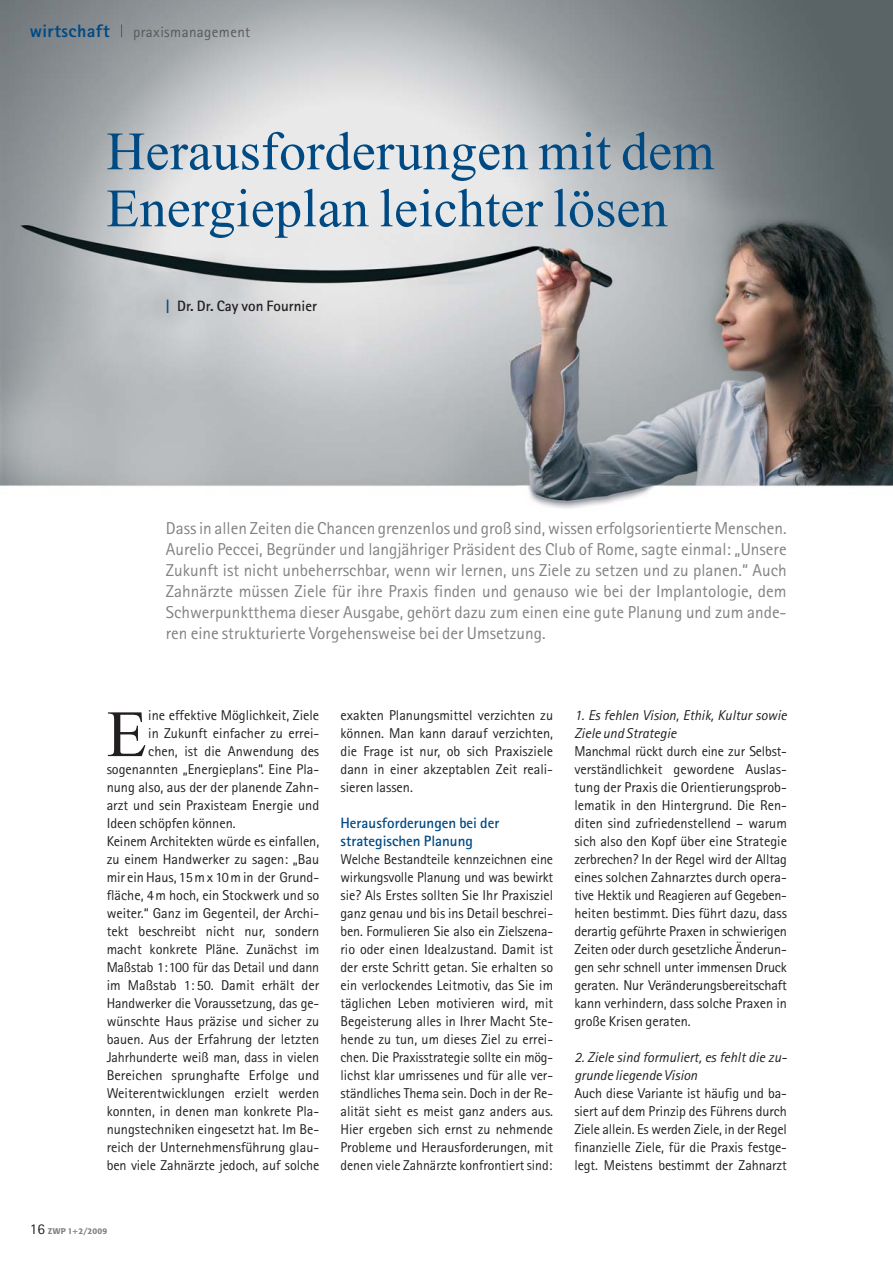
<style>
.page{position:relative;width:893px;height:1263px;background:#fff}
.page>*{position:absolute;margin:0;border:0;box-sizing:border-box;transform-origin:0 0}
.t1{font:66px "Times New Roman";color:#231f20}
.t2{font:54px/57px "Times New Roman";letter-spacing:.005em;color:#004a84}
.t3{font:800 18px "Rotis Sans Serif";letter-spacing:.025em;color:#004a84}
.t4{font:17.25px/21px "Rotis Sans Serif";color:#808284;text-align:justify}
.t5{font:700 15px/18px "Rotis Sans Serif";color:#004a84}
.t6{font:700 15px "Rotis Sans Serif";color:#231f20}
.t7{font:15px "Rotis Sans Serif";letter-spacing:.025em;color:#58595b}
.t8{font:14.25px/18px "Rotis Sans Serif";color:#231f20;text-align:justify}
.t9{font:italic 14.25px/18px "Rotis Sans Serif";color:#231f20}
.t10{font:500 8.25px "Formata";letter-spacing:.02em;color:#808284}
.s1{color:#004a84}
.s2{font-family:"Rotis Sans Serif";font-weight:400;font-size:15px;color:#231f20}
</style>
<div class="page">
<img style="left:0;top:0;width:893px;height:509px">
<svg style="left:121px;top:24px;width:1px;height:13px"></svg>
<p class="t3" style="left:30px;top:25px;width:81px">wirtschaft</p>
<p class="t7" style="left:133px;top:27px;width:118px">praxismanagement</p>
<h2 class="t2" style="left:106px;top:128px;width:610px">Herausforderungen mit dem<br>Energieplan leichter lösen</h2>
<p class="t6" style="left:166px;top:300px;width:153px"><span class="s1">|</span> Dr. Dr. Cay von Fournier</p>
<p class="t4" style="left:166px;top:519px;width:622px">Dass in allen Zeiten die Chancen grenzenlos und groß sind, wissen erfolgsorientierte Menschen.<br>Aurelio Peccei, Begründer und langjähriger Präsident des Club of Rome, sagte einmal: „Unsere Zukunft ist nicht unbeherrschbar, wenn wir lernen, uns Ziele zu setzen und zu planen.“ Auch Zahnärzte müssen Ziele für ihre Praxis finden und genauso wie bei der Implantologie, dem Schwerpunktthema dieser Ausgabe, gehört dazu zum einen eine gute Planung und zum ande&shy;ren eine strukturierte Vorgehensweise bei der Umsetzung.</p>
<h1 class="t1" style="left:107px;top:710px;width:42px">E</h1>
<p class="t8" style="left:148px;top:708px;width:172px">ine effektive Möglichkeit, Ziele</p>
<p class="t8" style="left:148px;top:726px;width:172px">in Zukunft einfacher zu errei-</p>
<p class="t8" style="left:148px;top:744px;width:172px">chen, ist die Anwendung des</p>
<p class="t8" style="left:107px;top:762px;width:214px">sogenannten „Energieplans“. Eine Pla-</p>
<p class="t8" style="left:107px;top:780px;width:214px">nung also, aus der der planende Zahn-</p>
<p class="t8" style="left:107px;top:798px;width:214px">arzt und sein Praxisteam Energie und</p>
<p class="t8" style="left:107px;top:816px;width:131px">Ideen schöpfen können.</p>
<p class="t8" style="left:107px;top:834px;width:214px">Keinem Architekten würde es einfallen,</p>
<p class="t8" style="left:107px;top:852px;width:214px">zu einem Handwerker zu sagen: „Bau</p>
<p class="t8" style="left:107px;top:870px;width:214px">mir ein Haus, 15m x 10m in der Grund-</p>
<p class="t8" style="left:107px;top:888px;width:214px">fläche, 4m hoch, ein Stockwerk und so</p>
<p class="t8" style="left:107px;top:906px;width:214px">weiter.“ Ganz im Gegenteil, der Archi-</p>
<p class="t8" style="left:107px;top:924px;width:214px">tekt beschreibt nicht nur, sondern</p>
<p class="t8" style="left:107px;top:942px;width:214px">macht konkrete Pläne. Zunächst im</p>
<p class="t8" style="left:107px;top:960px;width:214px">Maßstab 1:100 für das Detail und dann</p>
<p class="t8" style="left:107px;top:978px;width:214px">im Maßstab 1: 50. Damit erhält der</p>
<p class="t8" style="left:107px;top:996px;width:214px">Handwerker die Voraussetzung, das ge-</p>
<p class="t8" style="left:107px;top:1014px;width:214px">wünschte Haus präzise und sicher zu</p>
<p class="t8" style="left:107px;top:1032px;width:214px">bauen. Aus der Erfahrung der letzten</p>
<p class="t8" style="left:107px;top:1050px;width:214px">Jahrhunderte weiß man, dass in vielen</p>
<p class="t8" style="left:107px;top:1068px;width:214px">Bereichen sprunghafte Erfolge und</p>
<p class="t8" style="left:107px;top:1086px;width:214px">Weiterentwicklungen erzielt werden</p>
<p class="t8" style="left:107px;top:1104px;width:214px">konnten, in denen man konkrete Pla-</p>
<p class="t8" style="left:107px;top:1122px;width:214px">nungstechniken eingesetzt hat. Im Be-</p>
<p class="t8" style="left:107px;top:1140px;width:214px">reich der Unternehmensführung glau-</p>
<p class="t8" style="left:107px;top:1158px;width:214px">ben viele Zahnärzte jedoch, auf solche</p>
<p class="t10" style="left:30px;top:1227px;width:79px"><span class="s2">16</span> ZWP 1+2/2009</p>
<p class="t8" style="left:340px;top:708px;width:214px">exakten Planungsmittel verzichten zu können. Man kann darauf verzichten, die Frage ist nur, ob sich Praxisziele dann in einer akzeptablen Zeit reali&shy;sieren lassen.</p>
<p class="t5" style="left:340px;top:815px;width:160px">Herausforderungen bei der strategischen Planung</p>
<p class="t8" style="left:340px;top:852px;width:214px">Welche Bestandteile kennzeichnen eine wirkungsvolle Planung und was bewirkt sie? Als Erstes sollten Sie Ihr Praxisziel ganz genau und bis ins Detail beschrei&shy;ben. Formulieren Sie also ein Zielszena&shy;rio oder einen Idealzustand. Damit ist der erste Schritt getan. Sie erhalten so ein verlockendes Leitmotiv, das Sie im täglichen Leben motivieren wird, mit Begeisterung alles in Ihrer Macht Ste&shy;hende zu tun, um dieses Ziel zu errei&shy;chen. Die Praxisstrategie sollte ein mög&shy;lichst klar umrissenes und für alle ver&shy;ständliches Thema sein. Doch in der Re&shy;alität sieht es meist ganz anders aus.<br>Hier ergeben sich ernst zu nehmende Probleme und Herausforderungen, mit denen viele Zahnärzte konfrontiert sind:</p>
<p class="t9" style="left:574px;top:708px;width:214px">1. Es fehlen Vision, Ethik, Kultur sowie<br>Ziele und Strategie</p>
<p class="t8" style="left:574px;top:744px;width:214px">Manchmal rückt durch eine zur Selbst&shy;verständlichkeit gewordene Auslas&shy;tung der Praxis die Orientierungsprob&shy;lematik in den Hintergrund. Die Ren&shy;diten sind zufriedenstellend – warum sich also den Kopf über eine Strategie zerbrechen? In der Regel wird der Alltag eines solchen Zahnarztes durch opera&shy;tive Hektik und Reagieren auf Gegeben&shy;heiten bestimmt. Dies führt dazu, dass derartig geführte Praxen in schwierigen Zeiten oder durch gesetzliche Änderun&shy;gen sehr schnell unter immensen Druck geraten. Nur Veränderungsbereitschaft kann verhindern, dass solche Praxen in große Krisen geraten.</p>
<p class="t9" style="left:574px;top:1050px;width:214px">2. Ziele sind formuliert, es fehlt die zu&shy;grunde liegende Vision</p>
<p class="t8" style="left:574px;top:1086px;width:214px">Auch diese Variante ist häufig und ba&shy;siert auf dem Prinzip des Führens durch Ziele allein. Es werden Ziele, in der Regel finanzielle Ziele, für die Praxis festge&shy;legt. Meistens bestimmt der Zahnarzt</p>
</div>
